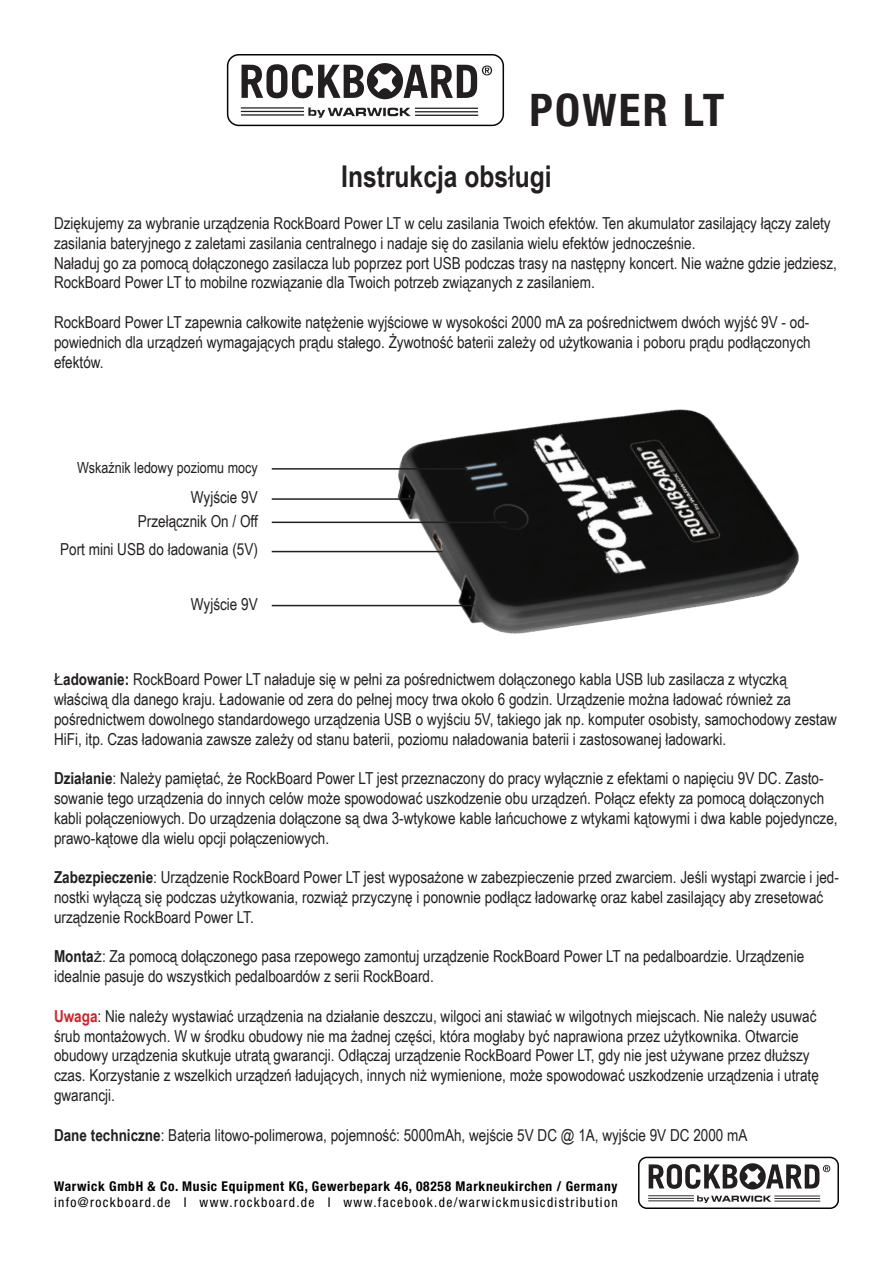
<style>
.page{position:relative;width:893px;height:1263px;background:#fff}
.page>*{position:absolute;margin:0;border:0;box-sizing:border-box;transform-origin:0 0}
.t1{font:700 condensed 45px "Helvetica Neue";letter-spacing:.05em;color:#231f20}
.t2{font:700 30px "Arial Narrow";color:#231f20}
.t3{font:16.5px/19.8px "Arial Narrow";color:#231f20}
.t4{font:15.3px "Arial Narrow";color:#231f20}
.t5{font:condensed 13.5px "Helvetica Neue";letter-spacing:.1em;color:#000}
.t6{font:700 condensed 13.5px "Helvetica Neue";letter-spacing:.05em;color:#000}
.s1{font-family:"Arial";font-weight:400}
.s2{font-family:"Arial"}
.s3{font-weight:700}
.s4{font-weight:700;color:#d1232a}
</style>
<div class="page">
<div style="left:227px;top:54px;width:277px;height:72px;border:2px solid #050604;border-radius:11px"></div>
<svg style="left:241px;top:63px;width:251px;height:55px"></svg>
<div style="left:638px;top:1157px;width:201px;height:52px;border:2px solid #050604;border-radius:8px"></div>
<svg style="left:648px;top:1163px;width:182px;height:40px"></svg>
<img style="left:360px;top:409px;width:439px;height:225px">
<hr style="left:272px;top:498px;width:140px;height:2px;background:#231f20">
<hr style="left:272px;top:468px;width:195px;height:2px;background:#231f20">
<hr style="left:272px;top:522px;width:235px;height:1px;background:#231f20">
<hr style="left:272px;top:551px;width:170px;height:1px;background:#231f20">
<hr style="left:272px;top:605px;width:202px;height:1px;background:#231f20">
<h1 class="t1" style="left:530px;top:82px;width:196px">POWER LT</h1>
<h2 class="t2" style="left:341px;top:159px;width:212px">Instrukcja obs<span class="s1">ł</span>ugi</h2>
<p class="t3" style="left:54px;top:213px;width:784px">Dziękujemy za wybranie urządzenia RockBoard Power LT w celu zasilania Twoich efektów. Ten akumulator zasilający łączy zalety zasilania bateryjnego z zaletami zasilania centralnego i nadaje się do zasilania wielu efektów jednocześnie.<br>Naładuj go za pomocą dołączonego zasilacza lub poprzez port USB podczas trasy na następny koncert. Nie ważne gdzie jedziesz, RockBoard Power LT to mobilne rozwiązanie dla Twoich potrzeb związanych z zasilaniem.</p>
<p class="t3" style="left:54px;top:312px;width:758px;text-align:justify">RockBoard Power LT zapewnia całkowite natężenie wyjściowe w wysokości 2000 mA za pośrednictwem dwóch wyjść 9V - od&shy;powiednich dla urządzeń wymagających prądu stałego. Żywotność baterii zależy od użytkowania i poboru prądu podłączonych efektów.</p>
<p class="t4" style="left:77px;top:456px;width:182px">Wskaźnik ledowy poziomu mocy</p>
<p class="t3" style="left:60px;top:506px;width:199px;line-height:28.2px;text-align:right">Przełącznik On / Off<br>Port mini USB do ładowania (5V)</p>
<p class="t3" style="left:191px;top:593px;width:68px">Wyjście 9V</p>
<p class="t3" style="left:191px;top:487px;width:68px">Wyjście 9V</p>
<p class="t3" style="left:54px;top:669px;width:784px"><span class="s2">Ł</span><span class="s3">adowanie:</span> RockBoard Power LT naładuje się w pełni za pośrednictwem dołączonego kabla USB lub zasilacza z wtyczką właściwą dla danego kraju. Ładowanie od zera do pełnej mocy trwa około 6 godzin. Urządzenie można ładować również za pośrednictwem dowolnego standardowego urządzenia USB o wyjściu 5V, takiego jak np. komputer osobisty, samochodowy zestaw HiFi, itp. Czas ładowania zawsze zależy od stanu baterii, poziomu naładowania baterii i zastosowanej ładowarki.</p>
<p class="t3" style="left:54px;top:768px;width:785px"><span class="s3">Dzia</span><span class="s2">ł</span><span class="s3">anie</span>: Należy pamiętać, że RockBoard Power LT jest przeznaczony do pracy wyłącznie z efektami o napięciu 9V DC. Zasto&shy;sowanie tego urządzenia do innych celów może spowodować uszkodzenie obu urządzeń. Połącz efekty za pomocą dołączonych kabli połączeniowych. Do urządzenia dołączone są dwa 3-wtykowe kable łańcuchowe z wtykami kątowymi i dwa kable pojedyncze, prawo-kątowe dla wielu opcji połączeniowych.</p>
<p class="t3" style="left:54px;top:867px;width:786px"><span class="s3">Zabezpieczenie</span>: Urządzenie RockBoard Power LT jest wyposażone w zabezpieczenie przed zwarciem. Jeśli wystąpi zwarcie i jed&shy;nostki wyłączą się podczas użytkowania, rozwiąż przyczynę i ponownie podłącz ładowarkę oraz kabel zasilający aby zresetować urządzenie RockBoard Power LT.</p>
<p class="t3" style="left:54px;top:946px;width:752px"><span class="s3">Monta</span><span class="s2">ż</span>: Za pomocą dołączonego pasa rzepowego zamontuj urządzenie RockBoard Power LT na pedalboardzie. Urządzenie idealnie pasuje do wszystkich pedalboardów z serii RockBoard.</p>
<p class="t3" style="left:54px;top:1005px;width:766px"><span class="s4">Uwaga</span>: Nie należy wystawiać urządzenia na działanie deszczu, wilgoci ani stawiać w wilgotnych miejscach. Nie należy usuwać śrub montażowych. W w środku obudowy nie ma żadnej części, która mogłaby być naprawiona przez użytkownika. Otwarcie obudowy urządzenia skutkuje utratą gwarancji. Odłączaj urządzenie RockBoard Power LT, gdy nie jest używane przez dłuższy czas. Korzystanie z wszelkich urządzeń ładujących, innych niż wymienione, może spowodować uszkodzenie urządzenia i utratę gwarancji.</p>
<p class="t3" style="left:54px;top:1124px;width:695px"><span class="s3">Dane techniczne</span>: Bateria litowo-polimerowa, pojemność: 5000mAh, wejście 5V DC @ 1A, wyjście 9V DC 2000 mA</p>
<p class="t6" style="left:54px;top:1178px;width:565px">Warwick GmbH &amp; Co. Music Equipment KG, Gewerbepark 46, 08258 Markneukirchen / Germany</p>
<p class="t5" style="left:54px;top:1194px;width:565px">info@rockboard.de I www.rockboard.de I www.facebook.de/warwickmusicdistribution</p>
</div>
